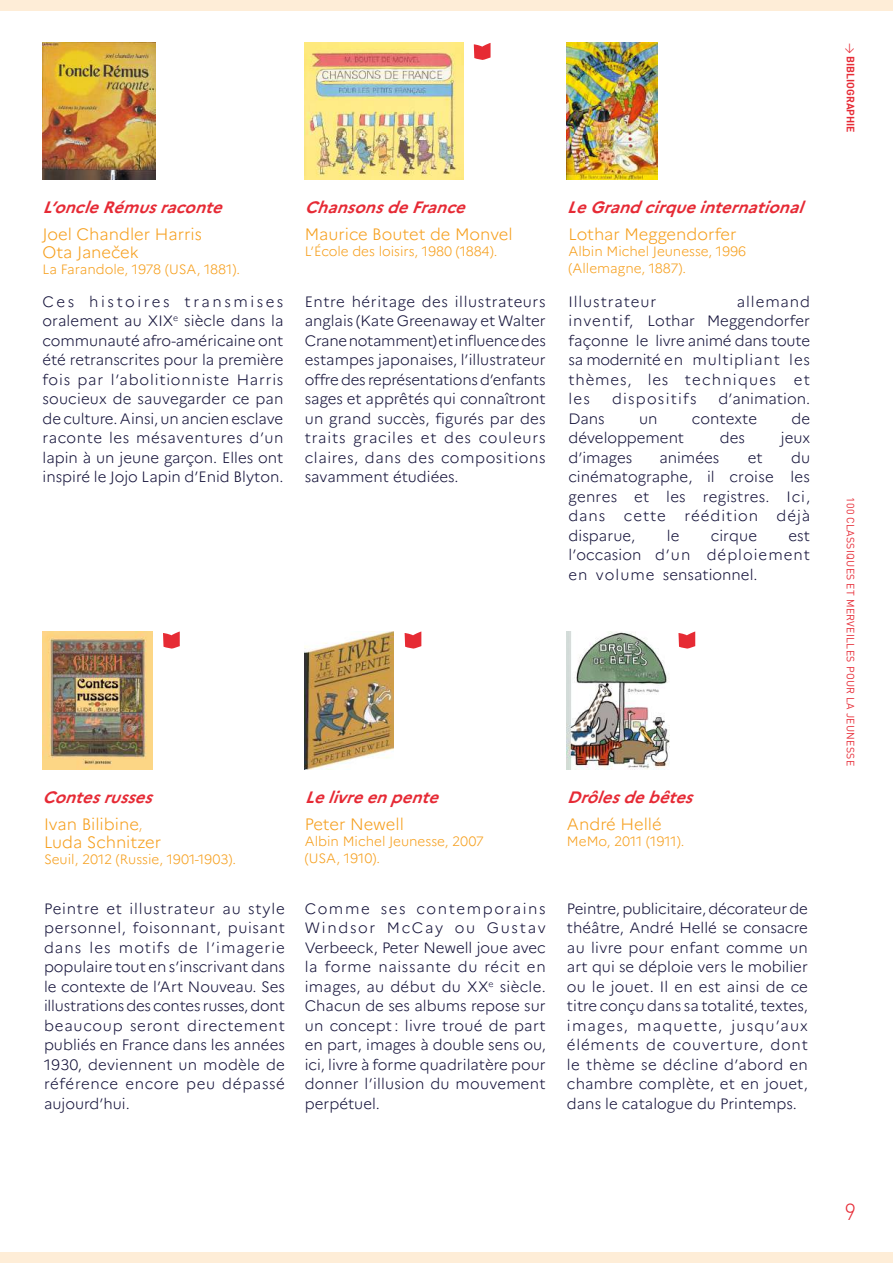
<style>
.page{position:relative;width:893px;height:1263px;background:#fff}
.page>*{position:absolute;margin:0;border:0;box-sizing:border-box;transform-origin:0 0}
.t1{font:300 22.95px "DIN";color:#e62a35}
.t2{font:italic 700 16.5px/26.5px "Marianne";color:#e62a35}
.t3{font:300 16.5px/18px "Marianne";color:#f69f1d}
.t4{font:300 15px/19.5px "Marianne";letter-spacing:.005em;color:#131139;text-align:justify}
.t5{font:300 15px "Marianne";letter-spacing:.06em;color:#131139}
.t6{font:300 15px "Marianne";letter-spacing:.08em;color:#131139}
.t7{font:300 13.5px/16.5px "Marianne";color:#f69f1d}
.t8{font:10.5px "DIN Pro";letter-spacing:.025em;color:#e62a35}
.t9{font:10.5px "DIN Bold";color:#e62a35}
.s1{font-weight:300;font-style:normal;color:#f69f1d}
.s2{font-family:"Yu Gothic UI";font-weight:300;font-style:normal;color:#f69f1d}
.s3{font-family:"DIN Pro"}
</style>
<div class="page">
<div style="left:0;top:0;width:893px;height:10px;background:#feedd7"></div>
<div style="left:0;top:1253px;width:893px;height:10px;background:#feedd7"></div>
<img style="left:43px;top:43px;width:112px;height:136px">
<img style="left:305px;top:43px;width:158px;height:136px">
<img style="left:567px;top:43px;width:91px;height:136px">
<img style="left:42px;top:631px;width:110px;height:139px">
<img style="left:305px;top:631px;width:89px;height:139px">
<img style="left:567px;top:631px;width:103px;height:139px">
<svg style="left:163px;top:631px;width:17px;height:18px"></svg>
<svg style="left:405px;top:631px;width:16px;height:18px"></svg>
<svg style="left:678px;top:631px;width:17px;height:18px"></svg>
<svg style="left:474px;top:43px;width:17px;height:17px"></svg>
<p class="t2" style="left:43px;top:194px;width:188px">L’oncleRémusraconte</p>
<p class="t3" style="left:43px;top:225px;width:161px">Joel Chandler Harris<br>Ota Janeček</p>
<p class="t7" style="left:43px;top:261px;width:199px">La Farandole, 1978 (USA, 1881).</p>
<p class="t4" style="left:43px;top:291px;width:242px">Ces histoires transmises oralement au XIX<sup>e</sup> siècle dans la communauté afro-américaine ont été retranscrites pour la première fois par l’abolitionniste Harris soucieux de sauvegarder ce pan de culture. Ainsi, un ancien esclave raconte les mésaventures d’un lapin à un jeune garçon. Elles ont inspiré le Jojo Lapin d’Enid Blyton.</p>
<p class="t2" style="left:305px;top:194px;width:168px">ChansonsdeFrance</p>
<p class="t3" style="left:305px;top:225px;width:210px">Maurice Boutet de Monvel</p>
<p class="t7" style="left:305px;top:243px;width:194px">L’École des loisirs, 1980 (1884).</p>
<p class="t4" style="left:305px;top:291px;width:243px">Entre héritage des illustrateurs anglais (Kate Greenaway et Walter Crane notamment) et influence des estampes japonaises, l’illustrateur offre des représentations d’enfants sages et apprêtés qui connaîtront un grand succès, figurés par des traits graciles et des couleurs claires, dans des compositions savamment étudiées.</p>
<p class="t2" style="left:567px;top:194px;width:245px">LeGrandcirqueinternational</p>
<p class="t3" style="left:568px;top:225px;width:170px">Lothar Meggendorfer</p>
<p class="t7" style="left:568px;top:243px;width:179px">Albin Michel Jeunesse, 1996 (Allemagne, 1887).</p>
<p class="t5" style="left:568px;top:292px;width:89px">Illustrateur</p>
<p class="t4" style="left:568px;top:292px;width:243px;text-indent:168px">allemand inventif, Lothar Meggendorfer façonne le livre animé dans toute sa modernité en multipliant les thèmes, les techniques et les</p>
<p class="t6" style="left:612px;top:390px;width:86px">dispositifs</p>
<p class="t4" style="left:718px;top:389px;width:93px">d’animation.</p>
<p class="t4" style="left:568px;top:409px;width:38px">Dans</p>
<p class="t4" style="left:639px;top:409px;width:20px">un</p>
<p class="t4" style="left:692px;top:409px;width:67px">contexte</p>
<p class="t4" style="left:791px;top:409px;width:20px">de</p>
<p class="t4" style="left:568px;top:428px;width:117px">développement</p>
<p class="t4" style="left:720px;top:428px;width:27px">des</p>
<p class="t4" style="left:781px;top:428px;width:31px">jeux</p>
<p class="t4" style="left:568px;top:448px;width:65px">d’images</p>
<p class="t4" style="left:659px;top:448px;width:62px">animées</p>
<p class="t4" style="left:748px;top:448px;width:16px">et</p>
<p class="t4" style="left:568px;top:448px;width:243px;text-indent:223px">du cinématographe, il croise les genres et les registres. Ici, dans cette réédition déjà disparue,</p>
<p class="t4" style="left:667px;top:526px;width:14px">le</p>
<p class="t4" style="left:711px;top:526px;width:48px">cirque</p>
<p class="t4" style="left:568px;top:526px;width:243px;text-indent:220px">est l’occasion d’un déploiement en volume sensationnel.</p>
<p class="t2" style="left:305px;top:784px;width:142px">Lelivreenpente</p>
<p class="t3" style="left:305px;top:815px;width:101px">Peter Newell</p>
<p class="t7" style="left:305px;top:833px;width:181px">Albin Michel Jeunesse, 2007 (USA, 1910).</p>
<p class="t2" style="left:567px;top:784px;width:134px">Drôlesdebêtes</p>
<p class="t3" style="left:567px;top:815px;width:96px">André Hellé</p>
<p class="t7" style="left:567px;top:833px;width:119px">MeMo, 2011 (1911).</p>
<p class="t2" style="left:43px;top:784px;width:118px">Contesrusses<br><span class="s1">Ivan Bilibine</span><span class="s2">,</span></p>
<p class="t3" style="left:44px;top:833px;width:119px">Luda Schnitzer</p>
<p class="t7" style="left:44px;top:851px;width:194px">Seuil, 2012 (Russie, 1901-1903).</p>
<p class="t4" style="left:44px;top:898px;width:243px">Peintre et illustrateur au style personnel, foisonnant, puisant dans les motifs de l’imagerie populaire tout en s’inscrivant dans le contexte de l’Art Nouveau. Ses illustrations des contes russes, dont beaucoup seront directement publiés en France dans les années 1930, deviennent un modèle de référence encore peu dépassé aujourd’hui.</p>
<p class="t4" style="left:305px;top:898px;width:242px">Comme ses contemporains Windsor McCay ou Gustav Verbeeck, Peter Newell joue avec la forme naissante du récit en images, au début du XX<sup>e</sup> siècle.<br>Chacun de ses albums repose sur un concept : livre troué de part en part, images à double sens ou, ici, livre à forme quadrilatère pour donner l’illusion du mouvement perpétuel.</p>
<p class="t4" style="left:567px;top:898px;width:243px">Peintre, publicitaire, décorateur de théâtre, André Hellé se consacre au livre pour enfant comme un art qui se déploie vers le mobilier ou le jouet. Il en est ainsi de ce titre conçu dans sa totalité, textes, images, maquette, jusqu’aux éléments de couverture, dont le thème se décline d’abord en chambre complète, et en jouet, dans le catalogue du Printemps.</p>
<p class="t9" style="left:857px;top:43px;width:92px;rotate:90deg"><span class="s3">→</span> BIBLIOGRAPHIE</p>
<p class="t8" style="left:858px;top:497px;width:270px;rotate:90deg">100 CLASSIQUES ET MERVEILLES POUR LA JEUNESSE</p>
<h1 class="t1" style="left:844px;top:1198px;width:13px">9</h1>
</div>
